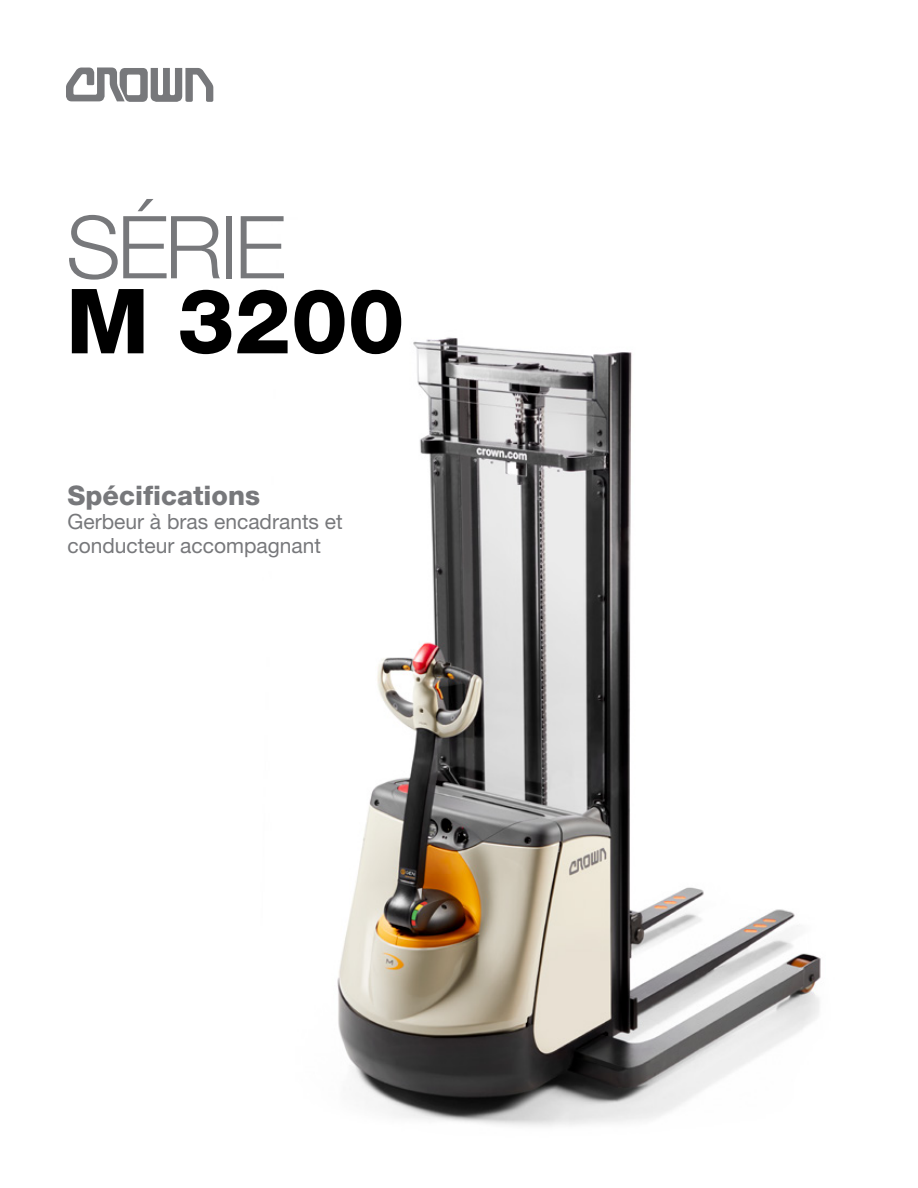
<style>
.page{position:relative;width:918px;height:1188px;background:#fff}
.page>*{position:absolute;margin:0;border:0;box-sizing:border-box;transform-origin:0 0}
.t1{font:800 90px "Helvetica Neue LT Std";color:#000}
.t2{font:300 87px "Helvetica Neue LT Std";letter-spacing:-.045em;color:#77787b}
.t3{font:800 27px "Helvetica Neue LT Std";color:#77787b}
.t4{font:21px/24px "Helvetica Neue LT Std";color:#77787b}
</style>
<div class="page">
<img style="left:337px;top:337px;width:484px;height:789px">
<svg style="left:66px;top:68px;width:147px;height:34px"></svg>
<h2 class="t2" style="left:66px;top:194px;width:222px">SÉRIE</h2>
<h1 class="t1" style="left:66px;top:268px;width:340px">M 3200</h1>
<p class="t3" style="left:68px;top:480px;width:194px">Spécifications</p>
<p class="t4" style="left:68px;top:510px;width:277px">Gerbeur à bras encadrants et conducteur accompagnant</p>
</div>
